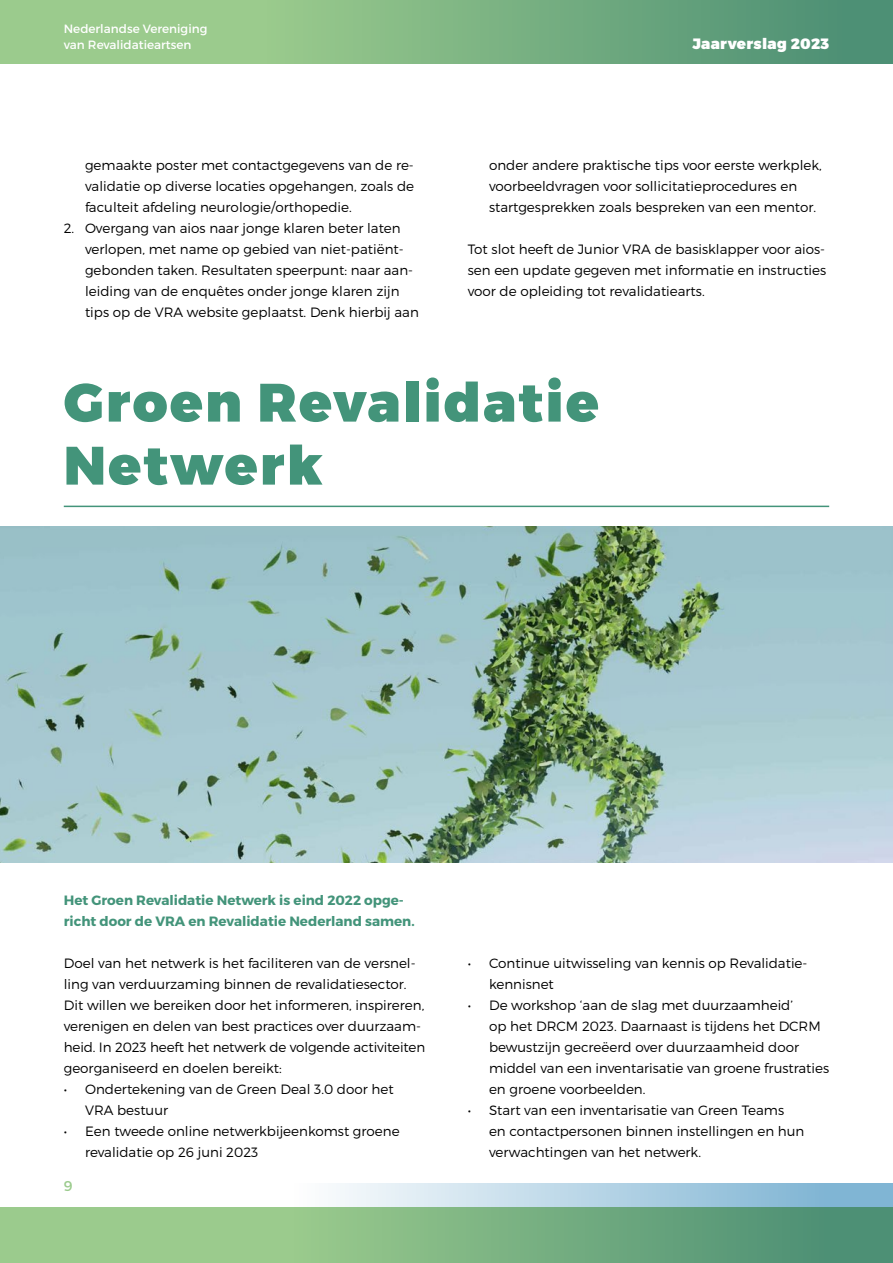
<style>
.page{position:relative;width:893px;height:1263px;background:#fff}
.page>*{position:absolute;margin:0;border:0;box-sizing:border-box;transform-origin:0 0}
.bodytekst{font:900 54px "Montserrat";letter-spacing:.04em;color:#43947a}
.t1{font:900 15px "Montserrat";letter-spacing:.02em;color:#fff}
.t2{font:14.25px "Montserrat";color:#9bcb8d}
.bodytekst-2{font:300 13.5px/21px "Montserrat";color:#000}
.bodytekst-3{font:700 13.5px/21px "Montserrat";color:#43947a}
.t3{font:12px/16px "Montserrat";color:#fff}
</style>
<div class="page">
<div style="left:0;top:0;width:893px;height:64px;background:#9bcb8d"></div>
<div style="left:225px;top:0;width:668px;height:64px;background:linear-gradient(to right,#9fce8e,#488c73)"></div>
<svg style="left:0;top:1184px;width:893px;height:79px;background:#95c2a2"></svg>
<img style="left:0;top:527px;width:893px;height:336px">
<hr style="left:64px;top:506px;width:765px;height:1px;background:#43947a">
<p class="t3" style="left:64px;top:21px;width:145px">Nederlandse Vereniging van Revalidatieartsen</p>
<p class="bodytekst-2" style="left:85px;top:154px;width:331px;text-align:justify">gemaakte poster met contactgegevens van de re&shy;validatie op diverse locaties opgehangen, zoals de faculteit afdeling neurologie/orthopedie.</p>
<p class="bodytekst-2" style="left:85px;top:217px;width:335px;text-indent:-21px">2. Overgang van aios naar jonge klaren beter laten verlopen, met name op gebied van niet-patiënt&shy;gebonden taken. Resultaten speerpunt: naar aan&shy;leiding van de enquêtes onder jonge klaren zijn tips op de VRA website geplaatst. Denk hierbij aan</p>
<p class="t1" style="left:692px;top:34px;width:138px">Jaarverslag 2023</p>
<p class="bodytekst-2" style="left:489px;top:154px;width:334px">onder andere praktische tips voor eerste werkplek, voorbeeldvragen voor sollicitatieprocedures en startgesprekken zoals bespreken van een mentor.</p>
<p class="bodytekst-2" style="left:468px;top:238px;width:360px;text-align:justify">Tot slot heeft de Junior VRA de basisklapper voor aios&shy;sen een update gegeven met informatie en instructies voor de opleiding tot revalidatiearts.</p>
<p class="bodytekst" style="left:64px;top:369px;width:537px">Groen Revalidatie</p>
<p class="bodytekst" style="left:64px;top:432px;width:260px">Netwerk</p>
<p class="bodytekst-3" style="left:64px;top:889px;width:352px">Het Groen Revalidatie Netwerk is eind 2022 opge&shy;richt door de VRA en Revalidatie Nederland samen.</p>
<p class="bodytekst-2" style="left:64px;top:952px;width:353px">Doel van het netwerk is het faciliteren van de versnel-</p>
<p class="bodytekst-2" style="left:64px;top:973px;width:362px">ling van verduurzaming binnen de revalidatiesector.<br>Dit willen we bereiken door het informeren, inspireren, verenigen en delen van best practices over duurzaam-</p>
<p class="bodytekst-2" style="left:64px;top:1036px;width:363px">heid. In 2023 heeft het netwerk de volgende activiteiten</p>
<p class="bodytekst-2" style="left:64px;top:1057px;width:220px">georganiseerd en doelen bereikt:</p>
<p class="bodytekst-2" style="left:85px;top:1078px;width:310px;text-indent:-21px">• Ondertekening van de Green Deal 3.0 door het<br>VRA bestuur</p>
<p class="bodytekst-2" style="left:85px;top:1120px;width:316px;text-indent:-21px">• Een tweede online netwerkbijeenkomst groene revalidatie op 26 juni 2023</p>
<p class="t2" style="left:64px;top:1177px;width:10px">9</p>
<p class="bodytekst-2" style="left:489px;top:952px;width:320px;text-indent:-21px">• Continue uitwisseling van kennis op Revalidatie&shy;kennisnet</p>
<p class="bodytekst-2" style="left:489px;top:994px;width:342px;text-indent:-21px">• De workshop ‘aan de slag met duurzaamheid’<br>op het DRCM 2023. Daarnaast is tijdens het DCRM bewustzijn gecreëerd over duurzaamheid door middel van een inventarisatie van groene frustraties en groene voorbeelden.</p>
<p class="bodytekst-2" style="left:489px;top:1099px;width:317px;text-indent:-21px">• Start van een inventarisatie van Green Teams<br>en contactpersonen binnen instellingen en hun verwachtingen van het netwerk.</p>
</div>
